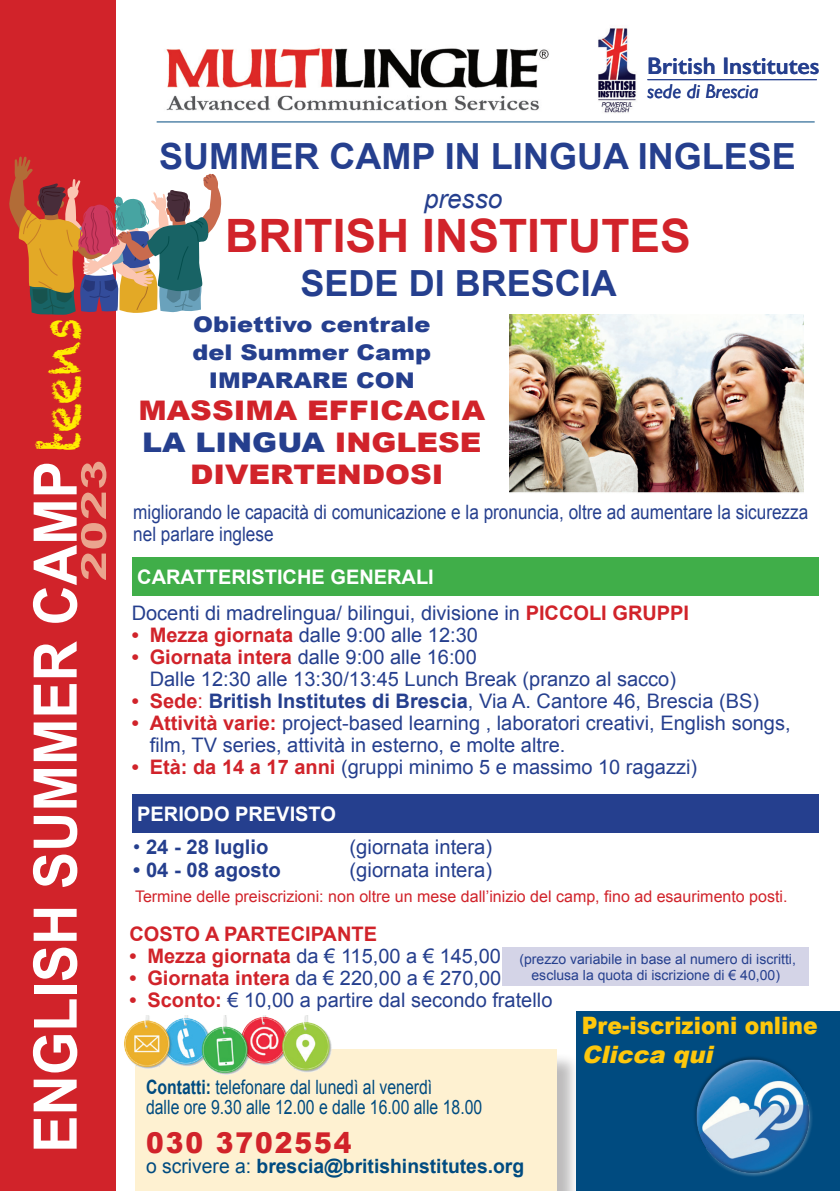
<style>
.page{position:relative;width:840px;height:1191px;background:#fff}
.page>*{position:absolute;margin:0;border:0;box-sizing:border-box;transform-origin:0 0}
.t1{font:700 60px "Arial";color:#fff;scale:.93 1}
.t2{font:54.8px "Chalkduster";color:#ffed01;scale:.83 1}
.t3{font:700 46px "Arial";color:#d1232a}
.t4{font:700 36px "Arial";color:#253f8e}
.t5{font:700 34.8px "Arial";color:#eaa58e;scale:1.57 1}
.t6{font:900 28.6px "Arial";letter-spacing:.075em;color:#d1232a;scale:.92 1}
.t7{font:900 27px/32px "Arial";color:#d1232a;text-align:center;scale:1.11 1}
.t8{font:italic 26px "Arial";color:#253f8e}
.t9{font:900 24px "Arial";color:#fec70c;scale:.91 1}
.t10{font:600 24px "Gill Sans";color:#253f8e}
.t11{font:italic 900 24px "Arial";color:#fec70c}
.t12{font:900 21.6px/28px "Arial";color:#253f8e;text-align:center;scale:1.11 1}
.t13{font:20.2px "Arial";color:#253f8e}
.t14{font:700 20.2px "Arial";color:#253f8e}
.t15{font:20px/22px "Arial";color:#253f8e}
.t16{font:700 20px "Arial";color:#fff}
.t17{font:700 20px "Arial";color:#d1232a}
.t18{font:italic 20px "Gill Sans";color:#253f8e}
.t19{font:19.8px/22px "Arial";color:#253f8e;scale:.87 1}
.t20{font:19.8px/19.8px "Arial";color:#004b80;scale:.8 1}
.t21{font:700 19.8px "Arial";color:#004b80}
.t22{font:16px "Arial";color:#d1232a}
.t23{font:14px/16px "Arial";color:#253f8e;text-align:center}
.s1{color:#253f8e}
.s2{font-weight:700;color:#d1232a}
.s3{color:#d1232a}
.s4{font-weight:700}
.s5{font-weight:400}
</style>
<div class="page">
<hr style="left:156px;top:121px;width:658px;height:1px;background:#004b80">
<div style="left:0;top:0;width:115px;height:1191px;background:#d1232a"></div>
<img style="left:166px;top:48px;width:383px;height:63px">
<img style="left:598px;top:28px;width:38px;height:85px">
<hr style="left:646px;top:79px;width:170px;height:1px;background:#253f8e">
<div style="left:132px;top:794px;width:686px;height:38px;background:#253f8e"></div>
<img style="left:509px;top:315px;width:293px;height:178px">
<div style="left:132px;top:557px;width:686px;height:38px;background:#40ae49"></div>
<div style="left:502px;top:947px;width:306px;height:38px;background:#d4d4e7"></div>
<svg style="left:9px;top:156px;width:212px;height:159px"></svg>
<div style="left:138px;top:1052px;width:442px;height:139px;background:#231f20;opacity:.3"></div>
<div style="left:135px;top:1049px;width:421px;height:142px;background:#fef1d1"></div>
<img style="left:124px;top:1015px;width:208px;height:60px">
<div style="left:575px;top:1011px;width:264px;height:180px;background:#004b80"></div>
<img style="left:694px;top:1057px;width:118px;height:119px">
<h2 class="t2" style="left:28px;top:452px;width:163px;rotate:-90deg">teens</h2>
<h3 class="t5" style="left:71px;top:581px;width:79px;rotate:-90deg">2023</h3>
<h1 class="t1" style="left:16px;top:1152px;width:745px;rotate:-90deg">ENGLISH SUMMER CAMP</h1>
<p class="t10" style="left:646px;top:52px;width:174px">British Institutes</p>
<p class="t18" style="left:646px;top:80px;width:113px">sede di Brescia</p>
<h3 class="t4" style="left:159px;top:133px;width:638px">SUMMER CAMP IN LINGUA INGLESE</h3>
<h3 class="t8" style="left:424px;top:182px;width:80px">presso</h3>
<h3 class="t3" style="left:225px;top:205px;width:467px">BRITISH INSTITUTES</h3>
<h3 class="t4" style="left:300px;top:259px;width:318px">SEDE DI BRESCIA</h3>
<p class="t12" style="left:192px;top:309px;width:217px">Obiettivo centrale del Summer Camp<br>IMPARARE CON</p>
<h3 class="t7" style="left:138px;top:393px;width:313px">MASSIMA EFFICACIA<br><span class="s1">LA LINGUA</span> INGLESE<br>DIVERTENDOSI</h3>
<p class="t19" style="left:133px;top:501px;width:777px">migliorando le capacità di comunicazione e la pronuncia, oltre ad aumentare la sicurezza nel parlare inglese</p>
<p class="t16" style="left:137px;top:563px;width:298px">CARATTERISTICHE GENERALI</p>
<p class="t15" style="left:132px;top:602px;width:558px">Docenti di madrelingua/ bilingui, divisione in <span class="s2">PICCOLI GRUPPI</span></p>
<p class="t15" style="left:132px;top:624px;width:347px"><span class="s2">• Mezza giornata</span> dalle 9:00 alle 12:30</p>
<p class="t15" style="left:150px;top:646px;width:527px;text-indent:-18px"><span class="s2">• Giornata intera</span> dalle 9:00 alle 16:00<br>Dalle 12:30 alle 13:30/13:45 Lunch Break (pranzo al sacco)</p>
<p class="t15" style="left:132px;top:690px;width:628px"><span class="s2">• Sede</span><span class="s3">:</span> <span class="s4">British Institutes di Brescia</span>, Via A. Cantore 46, Brescia (BS)</p>
<p class="t15" style="left:150px;top:712px;width:642px;text-indent:-18px"><span class="s2">• Attività varie:</span> project-based learning , laboratori creativi, English songs, film, TV series, attività in esterno, e molte altre.</p>
<p class="t15" style="left:132px;top:756px;width:566px"><span class="s2">• Età: da 14 a 17 anni</span> (gruppi minimo 5 e massimo 10 ragazzi)</p>
<p class="t16" style="left:137px;top:800px;width:200px">PERIODO PREVISTO</p>
<p class="t14" style="left:133px;top:834px;width:137px"><span class="s5">•</span> 24 - 28 luglio</p>
<p class="t13" style="left:349px;top:834px;width:144px">(giornata intera)</p>
<p class="t14" style="left:133px;top:856px;width:149px">• 04 - 08 agosto</p>
<p class="t13" style="left:349px;top:856px;width:144px">(giornata intera)</p>
<p class="t22" style="left:135px;top:885px;width:653px">Termine delle preiscrizioni: non oltre un mese dall’inizio del camp, fino ad esaurimento posti.</p>
<p class="t17" style="left:129px;top:921px;width:249px">COSTO A PARTECIPANTE</p>
<p class="t15" style="left:129px;top:945px;width:373px"><span class="s2">• Mezza giornata</span> da € 115,00 a € 145,00</p>
<p class="t15" style="left:129px;top:967px;width:373px"><span class="s2">• Giornata intera</span> da € 220,00 a € 270,00</p>
<p class="t15" style="left:129px;top:989px;width:424px"><span class="s2">• Sconto:</span> € 10,00 a partire dal secondo fratello</p>
<p class="t23" style="left:519px;top:950px;width:278px">(prezzo variabile in base al numero di iscritti, esclusa la quota di iscrizione di € 40,00)</p>
<p class="t20" style="left:146px;top:1077px;width:421px"><span class="s4">Contatti:</span> telefonare dal lunedì al venerdì<br>dalle ore 9.30 alle 12.00 e dalle 16.00 alle 18.00</p>
<h3 class="t6" style="left:146px;top:1122px;width:225px">030 3702554</h3>
<p class="t21" style="left:146px;top:1153px;width:379px"><span class="s5">o scrivere a:</span> brescia@britishinstitutes.org</p>
<p class="t9" style="left:581px;top:1008px;width:261px">Pre-iscrizioni online</p>
<p class="t11" style="left:581px;top:1036px;width:139px">Clicca qui</p>
</div>
